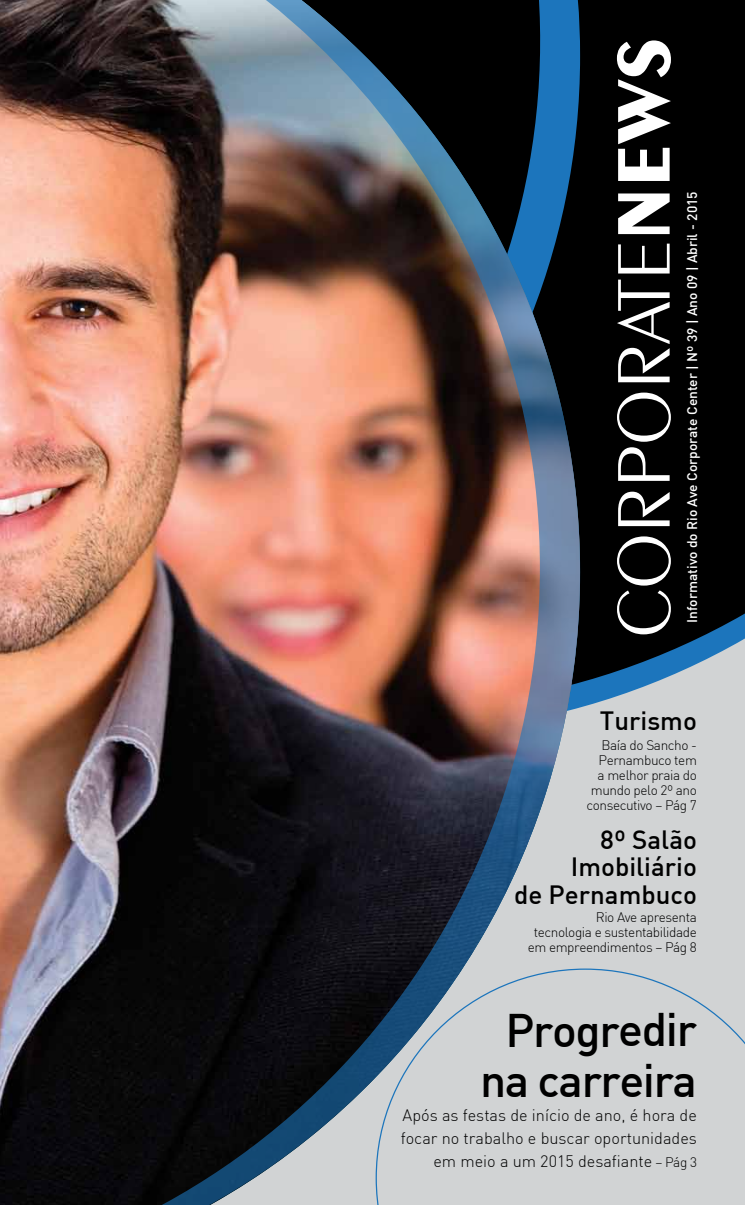
<style>
.page{position:relative;width:745px;height:1205px;background:#fff}
.page>*{position:absolute;margin:0;border:0;box-sizing:border-box;transform-origin:0 0}
.t1{font:300 78.75px "Exotic 350 BT";color:#fff}
.t2{font:500 46.12px/50.5px "DIN";letter-spacing:-.03em;color:#000;text-align:center}
.t3{font:500 25.88px/27.5px "DIN";color:#000;text-align:right}
.t4{font:300 16.25px/23px "DIN";color:#000;text-align:right}
.t5{font:500 13.75px "DIN";color:#fff}
.t6{font:300 13.62px/14.9px "DIN";letter-spacing:-.03em;color:#000;text-align:right}
.s1{font-weight:700}
.s2{font-size:13.62px}
</style>
<div class="page">
<div style="left:0;top:0;width:744px;height:1205px;background:#d1d3d4"></div>
<svg style="left:609px;top:0;width:135px;height:699px;background:#090c0e"></svg>
<svg style="left:579px;top:0;width:30px;height:708px;background:#04080c"></svg>
<svg style="left:579px;top:968px;width:165px;height:75px"></svg>
<img style="left:0;top:0;width:579px;height:1205px">
<svg style="left:0;top:0;width:306px;height:21px"></svg>
<h1 class="t1" style="left:596px;top:637px;width:601px;rotate:-90deg">CORPORATE<span class="s1">NEWS</span></h1>
<p class="t5" style="left:683px;top:623px;width:433px;rotate:-90deg">Informativo do Rio Ave Corporate Center | Nº 39 | Ano 09 | Abril - 2015</p>
<h3 class="t3" style="left:599px;top:706px;width:98px">Turismo</h3>
<p class="t6" style="left:586px;top:738px;width:112px">Baía do Sancho -<br>Pernambuco tem<br>a melhor praia do mundo pelo 2º ano consecutivo – Pág 7</p>
<h3 class="t3" style="left:513px;top:825px;width:184px">8º Salão<br>Imobiliário<br>de Pernambuco</h3>
<p class="t6" style="left:527px;top:910px;width:171px">Rio Ave apresenta<br>tecnologia e sustentabilidade em empreendimentos – Pág 8</p>
<h2 class="t2" style="left:479px;top:1003px;width:218px">Progredir na carreira</h2>
<p class="t4" style="left:400px;top:1104px;width:297px">Após as festas de início de ano, é hora de focar no trabalho e buscar oportunidades em meio a um 2015 desafiante <span class="s2">– Pág 3</span></p>
</div>
